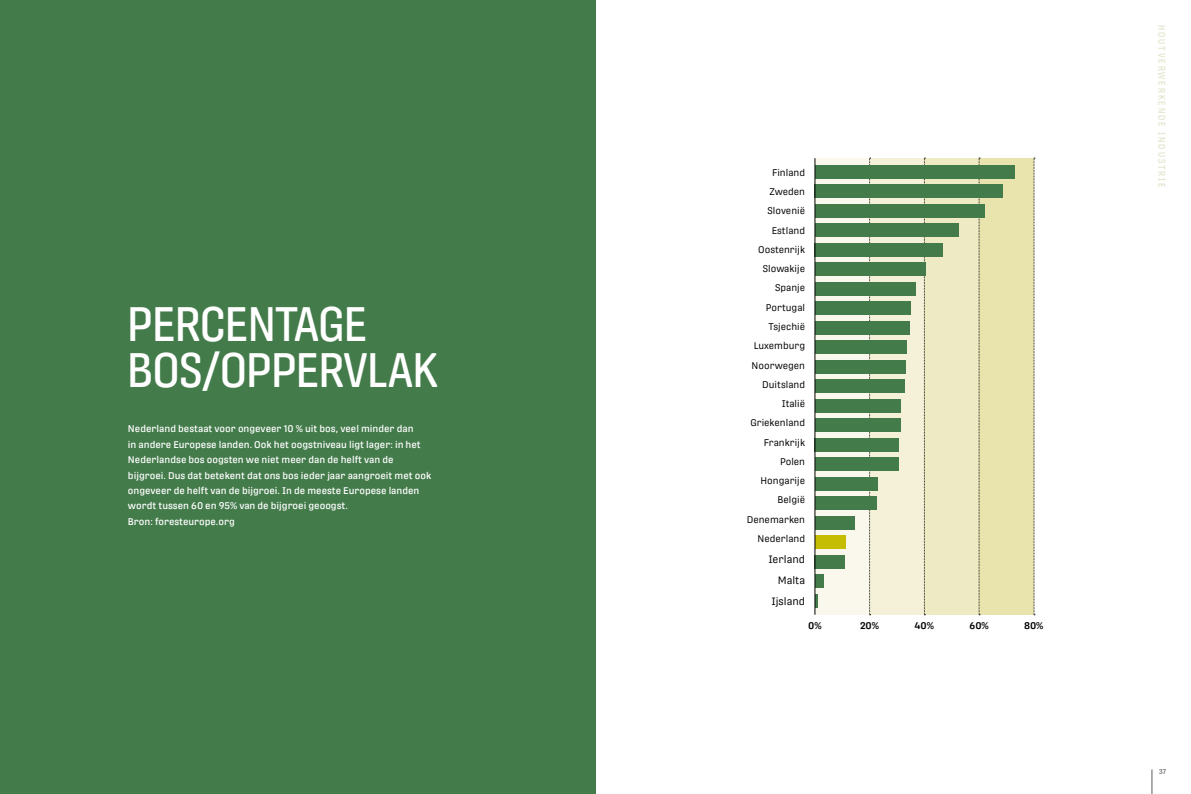
<style>
.page{position:relative;width:1191px;height:794px;background:#fff}
.page>*{position:absolute;margin:0;border:0;box-sizing:border-box;transform-origin:0 0}
.t1{font:48.12px/46.2px "Protipo Compact";letter-spacing:.01em;color:#fff}
.t2{font:10.59px/21.2px "Protipo";color:#000;text-align:right}
.t3{font:500 9.62px/15.4px "Protipo";color:#fff}
.t4{font:9.62px/19.2px "Protipo";color:#000;text-align:right}
.t5{font:9.62px "Protipo Compact";letter-spacing:.2em;color:#e1e4ca}
.t6{font:600 9.62px "Protipo";letter-spacing:-.005em;color:#000}
.t7{font:7px "Protipo Compact";color:#5e5e5d}
</style>
<div class="page">
<svg style="left:1151px;top:769px;width:1px;height:25px"></svg>
<div style="left:0;top:0;width:595px;height:794px;background:#447b4b"></div>
<div style="left:815px;top:158px;width:54px;height:457px;background:#faf8ec"></div>
<div style="left:869px;top:158px;width:55px;height:457px;background:#f4f1d8"></div>
<div style="left:924px;top:158px;width:55px;height:457px;background:#eeeac3"></div>
<div style="left:979px;top:158px;width:55px;height:457px;background:#e9e3ae"></div>
<svg style="left:869px;top:158px;width:1px;height:457px"></svg>
<svg style="left:924px;top:158px;width:1px;height:457px"></svg>
<svg style="left:978px;top:158px;width:2px;height:457px"></svg>
<svg style="left:1033px;top:158px;width:2px;height:457px"></svg>
<div style="left:815px;top:379px;width:89px;height:14px;background:#447b4b"></div>
<div style="left:815px;top:184px;width:188px;height:14px;background:#447b4b"></div>
<div style="left:815px;top:204px;width:169px;height:14px;background:#447b4b"></div>
<div style="left:815px;top:223px;width:143px;height:14px;background:#447b4b"></div>
<div style="left:815px;top:243px;width:128px;height:14px;background:#447b4b"></div>
<div style="left:815px;top:262px;width:110px;height:14px;background:#447b4b"></div>
<div style="left:815px;top:282px;width:100px;height:14px;background:#447b4b"></div>
<div style="left:815px;top:301px;width:95px;height:14px;background:#447b4b"></div>
<div style="left:815px;top:321px;width:94px;height:14px;background:#447b4b"></div>
<div style="left:815px;top:340px;width:91px;height:14px;background:#447b4b"></div>
<div style="left:815px;top:360px;width:90px;height:14px;background:#447b4b"></div>
<div style="left:815px;top:399px;width:85px;height:14px;background:#447b4b"></div>
<div style="left:815px;top:418px;width:85px;height:14px;background:#447b4b"></div>
<div style="left:815px;top:438px;width:84px;height:14px;background:#447b4b"></div>
<div style="left:815px;top:457px;width:83px;height:14px;background:#447b4b"></div>
<div style="left:815px;top:477px;width:62px;height:14px;background:#447b4b"></div>
<div style="left:815px;top:496px;width:61px;height:14px;background:#447b4b"></div>
<div style="left:815px;top:516px;width:39px;height:14px;background:#447b4b"></div>
<div style="left:815px;top:555px;width:30px;height:14px;background:#447b4b"></div>
<div style="left:815px;top:574px;width:8px;height:14px;background:#447b4b"></div>
<hr style="left:815px;top:594px;width:3px;height:14px;background:#447b4b">
<div style="left:815px;top:535px;width:30px;height:14px;background:#c5bd03"></div>
<div style="left:815px;top:165px;width:199px;height:14px;background:#447b4b"></div>
<hr style="left:814px;top:158px;width:1px;height:456px;background:#000">
<h1 class="t1" style="left:128px;top:301px;width:311px">PERCENTAGE<br>BOS/OPPERVLAK</h1>
<p class="t3" style="left:128px;top:421px;width:305px">Nederland bestaat voor ongeveer 10 % uit bos, veel minder dan<br>in andere Europese landen. Ook het oogstniveau ligt lager: in het Nederlandse bos oogsten we niet meer dan de helft van de bijgroei. Dus dat betekent dat ons bos ieder jaar aangroeit met ook ongeveer de helft van de bijgroei. In de meeste Europese landen wordt tussen 60 en 95% van de bijgroei geoogst.<br>Bron: foresteurope.org</p>
<p class="t4" style="left:747px;top:163px;width:60px">Finland<br>Zweden<br>Slovenië<br>Estland<br>Oostenrijk<br>Slowakije<br>Spanje<br>Portugal<br>Tsjechië<br>Luxemburg<br>Noorwegen<br>Duitsland<br>Italië<br>Griekenland<br>Frankrijk<br>Polen<br>Hongarije<br>België<br>Denemarken<br>Nederland</p>
<p class="t2" style="left:768px;top:548px;width:38px">Ierland<br>Malta<br>Ijsland</p>
<p class="t6" style="left:808px;top:620px;width:15px">0%</p>
<p class="t6" style="left:860px;top:620px;width:20px">20%</p>
<p class="t6" style="left:914px;top:620px;width:21px">40%</p>
<p class="t6" style="left:969px;top:620px;width:21px">60%</p>
<p class="t6" style="left:1024px;top:620px;width:21px">80%</p>
<p class="t5" style="left:1167px;top:25px;width:164px;rotate:90deg">HOUTVERWERKENDE INDUSTRIE</p>
<p class="t7" style="left:1159px;top:768px;width:9px">37</p>
</div>
